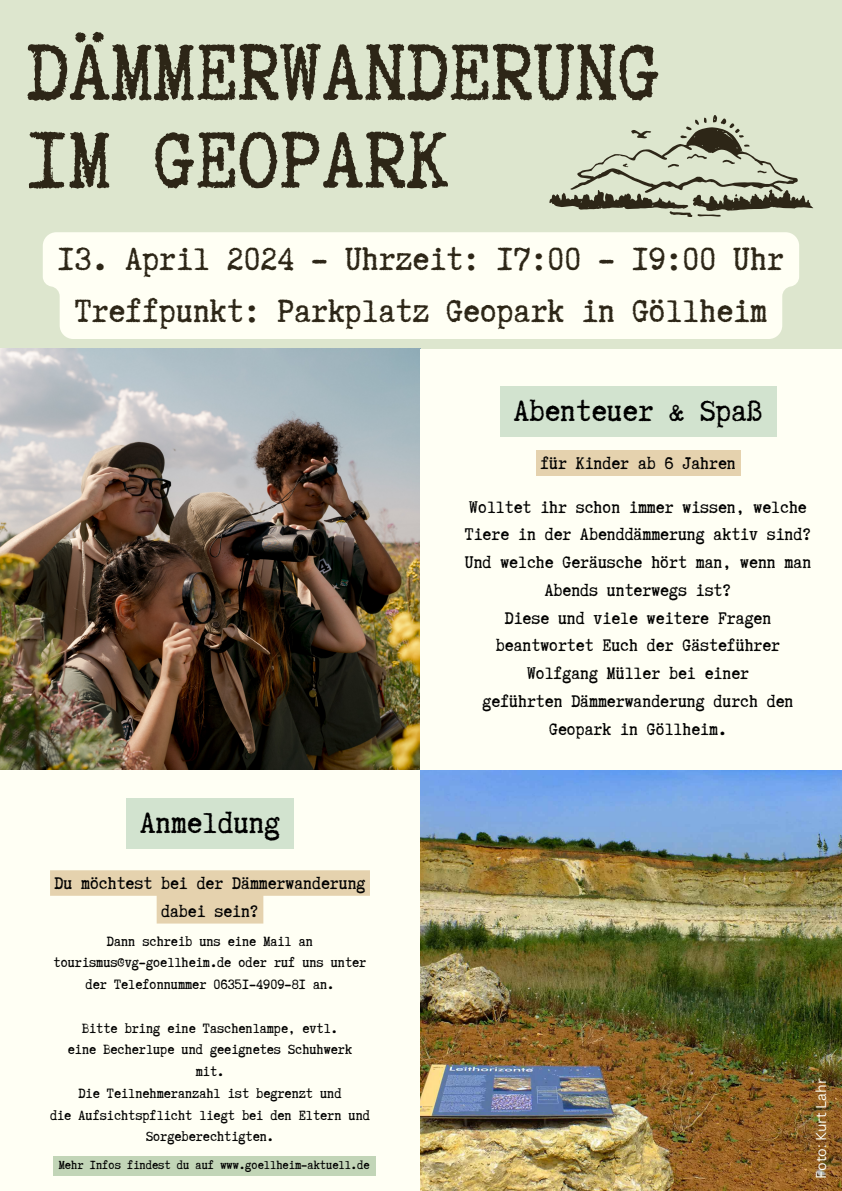
<style>
.page{position:relative;width:842px;height:1191px;background:#fff}
.page>*{position:absolute;margin:0;border:0;box-sizing:border-box;transform-origin:0 0}
.t1{font:95px/87.8px "Truetypewriter Polygl OTT";color:#2d2617}
.t2{font:38px/52.5px "Truetypewriter Polygl OTT";color:#2d2617;text-align:center}
.t3{font:35px "Truetypewriter Polygl OTT";color:#000}
.t4{font:20px/27.8px "Truetypewriter Polygl OTT";color:#000;text-align:center}
.t5{font:16px/21.8px "Truetypewriter Polygl OTT";color:#000;text-align:center}
.t6{font:14px "Truetypewriter Polygl OTT";color:#000}
.t7{font:14px "Canva Sans";color:#fffff4}
</style>
<div class="page">
<div style="left:0;top:0;width:842px;height:1190px;background:#dde6ce"></div>
<img style="left:0;top:349px;width:421px;height:421px">
<div style="left:421px;top:349px;width:421px;height:421px;background:#fffff4"></div>
<div style="left:0;top:770px;width:421px;height:420px;background:#fffff4"></div>
<img style="left:421px;top:770px;width:421px;height:420px">
<svg style="left:549px;top:115px;width:264px;height:102px"></svg>
<div style="left:43px;top:232px;width:756px;height:107px;background:#fffff4"></div>
<div style="left:500px;top:386px;width:276px;height:50px;background:#d2e3cf"></div>
<div style="left:126px;top:798px;width:168px;height:50px;background:#d2e3cf"></div>
<div style="left:536px;top:450px;width:204px;height:26px;background:#e5d2ae"></div>
<div style="left:53px;top:1155px;width:322px;height:20px;background:#c2d5b7"></div>
<svg style="left:50px;top:870px;width:320px;height:53px"></svg>
<p class="t1" style="left:27px;top:28px;width:635px">DÄMMERWANDERUNG<br>IM GEOPARK</p>
<h2 class="t2" style="left:58px;top:232px;width:727px">13. April 2024 - Uhrzeit: 17:00 - 19:00 Uhr<br>Treffpunkt: Parkplatz Geopark in Göllheim</h2>
<p class="t3" style="left:514px;top:392px;width:250px">Abenteuer &amp; Spaß</p>
<h2 class="t3" style="left:140px;top:804px;width:141px">Anmeldung</h2>
<p class="t4" style="left:55px;top:869px;width:312px">Du möchtest bei der Dämmerwanderung dabei sein?</p>
<h2 class="t5" style="left:54px;top:929px;width:314px">Dann schreib uns eine Mail an tourismus@vg-goellheim.de oder ruf uns unter der Telefonnummer 06351-4909-81 an.</h2>
<h3 class="t5" style="left:50px;top:1016px;width:321px">Bitte bring eine Taschenlampe, evtl.<br>eine Becherlupe und geeignetes Schuhwerk<br>mit.<br>Die Teilnehmeranzahl ist begrenzt und<br>die Aufsichtspflicht liegt bei den Eltern und<br>Sorgeberechtigten.</h3>
<h4 class="t6" style="left:59px;top:1157px;width:312px">Mehr Infos findest du auf www.goellheim-aktuell.de</h4>
<h3 class="t4" style="left:540px;top:449px;width:197px">für Kinder ab 6 Jahren</h3>
<h3 class="t4" style="left:465px;top:492px;width:348px">Wolltet ihr schon immer wissen, welche<br>Tiere in der Abenddämmerung aktiv sind?<br>Und welche Geräusche hört man, wenn man<br>Abends unterwegs ist?<br>Diese und viele weitere Fragen beantwortet Euch der Gästeführer<br>Wolfgang Müller bei einer<br>geführten Dämmerwanderung durch den<br>Geopark in Göllheim.</h3>
<p class="t7" style="left:811px;top:1178px;width:102px;rotate:-90deg">Foto: Kurt Lahr</p>
</div>
